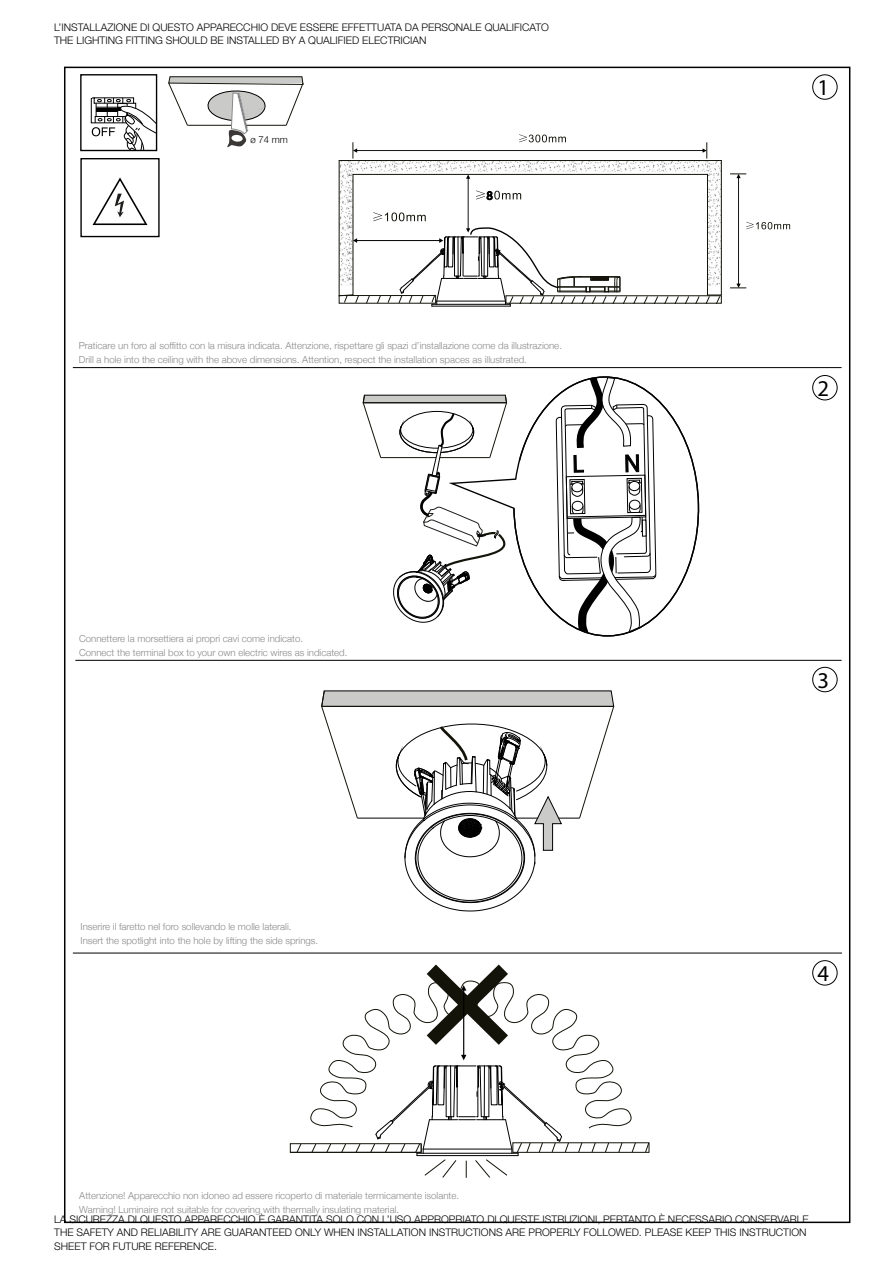
<style>
.page{position:relative;width:893px;height:1263px;background:#fff}
.page>*{position:absolute;margin:0;border:0;box-sizing:border-box;transform-origin:0 0}
.t1{font:300 22.65px "Helvetica Neue LT Pro";color:#000}
.t2{font:300 12.3px "Helvetica Neue LT Pro";color:#000}
.t3{font:300 10.5px/13.5px "Helvetica Neue LT Std";color:#000}
.t4{font:300 9.6px/13.8px "Helvetica Neue";color:#88898b}
.t5{font:300 9.6px "Helvetica Neue";color:#000}
</style>
<div class="page">
<div style="left:80px;top:74px;width:77px;height:77px;border:1px solid #000"></div>
<svg style="left:90px;top:97px;width:67px;height:55px"></svg>
<div style="left:812px;top:75px;width:25px;height:24px;border:1px solid #000;border-radius:50%"></div>
<hr style="left:73px;top:367px;width:769px;height:1px;background:#000">
<hr style="left:75px;top:660px;width:767px;height:1px;background:#000">
<hr style="left:73px;top:953px;width:769px;height:1px;background:#000">
<div style="left:812px;top:667px;width:25px;height:25px;border:1px solid #000;border-radius:50%"></div>
<div style="left:812px;top:375px;width:25px;height:25px;border:1px solid #000;border-radius:50%"></div>
<div style="left:812px;top:960px;width:25px;height:25px;border:1px solid #000;border-radius:50%"></div>
<div style="left:80px;top:158px;width:80px;height:79px;border:1px solid #000"></div>
<svg style="left:93px;top:177px;width:54px;height:48px"></svg>
<svg style="left:168px;top:76px;width:135px;height:72px"></svg>
<svg style="left:338px;top:160px;width:384px;height:137px"></svg>
<svg style="left:352px;top:134px;width:355px;height:25px"></svg>
<div style="left:339px;top:295px;width:97px;height:9px;border:1px solid #13130a"></div>
<svg style="left:644px;top:297px;width:4px;height:5px"></svg>
<svg style="left:675px;top:297px;width:4px;height:5px"></svg>
<svg style="left:706px;top:297px;width:4px;height:5px"></svg>
<svg style="left:730px;top:173px;width:60px;height:115px"></svg>
<svg style="left:310px;top:1009px;width:322px;height:120px"></svg>
<svg style="left:356px;top:1145px;width:4px;height:6px"></svg>
<svg style="left:341px;top:1145px;width:5px;height:6px"></svg>
<svg style="left:327px;top:1145px;width:4px;height:6px"></svg>
<svg style="left:312px;top:1145px;width:4px;height:6px"></svg>
<svg style="left:297px;top:1145px;width:4px;height:6px"></svg>
<div style="left:290px;top:1143px;width:132px;height:10px;border:1px solid #13130a"></div>
<svg style="left:578px;top:1144px;width:4px;height:7px"></svg>
<svg style="left:592px;top:1144px;width:4px;height:7px"></svg>
<svg style="left:605px;top:1144px;width:4px;height:7px"></svg>
<svg style="left:618px;top:1144px;width:4px;height:7px"></svg>
<svg style="left:632px;top:1144px;width:4px;height:7px"></svg>
<div style="left:512px;top:1142px;width:137px;height:11px;border:1px solid #13130a"></div>
<hr style="left:432px;top:306px;width:78px;height:1px;background:#000">
<svg style="left:321px;top:690px;width:293px;height:221px"></svg>
<svg style="left:344px;top:174px;width:283px;height:132px"></svg>
<svg style="left:370px;top:964px;width:199px;height:214px"></svg>
<svg style="left:363px;top:395px;width:82px;height:228px"></svg>
<svg style="left:445px;top:376px;width:255px;height:261px"></svg>
<svg style="left:556px;top:377px;width:100px;height:255px"></svg>
<p class="t3" style="left:54px;top:20px;width:497px">L’INSTALLAZIONE DI QUESTO APPARECCHIO DEVE ESSERE EFFETTUATA DA PERSONALE QUALIFICATO<br>THE LIGHTING FITTING SHOULD BE INSTALLED BY A QUALIFIED ELECTRICIAN</p>
<p class="t5" style="left:250px;top:132px;width:39px">ø 74 mm</p>
<p class="t2" style="left:486px;top:188px;width:8px">8</p>
<p class="t4" style="left:79px;top:338px;width:485px">Praticare un foro al soffitto con la misura indicata. Attenzione, rispettare gli spazi d’installazione come da illustrazione.<br>Drill a hole into the ceiling with the above dimensions. Attention, respect the installation spaces as illustrated.</p>
<h1 class="t1" style="left:818px;top:74px;width:13px">1</h1>
<h1 class="t1" style="left:818px;top:374px;width:13px">2</h1>
<p class="t4" style="left:79px;top:631px;width:270px">Connettere la morsettiera ai propri cavi come indicato.<br>Connect the terminal box to your own electric wires as indicated.</p>
<h1 class="t1" style="left:818px;top:666px;width:13px">3</h1>
<p class="t4" style="left:81px;top:919px;width:239px">Inserire il faretto nel foro sollevando le molle laterali.<br>Insert the spotlight into the hole by lifting the side springs.</p>
<h1 class="t1" style="left:818px;top:960px;width:13px">4</h1>
<p class="t4" style="left:79px;top:1188px;width:381px">Attenzione! Apparecchio non idoneo ad essere ricoperto di materiale termicamente isolante.<br>Warning! Luminaire not suitable for covering with thermally insulating material.</p>
<p class="t3" style="left:54px;top:1212px;width:756px">LA SICUREZZA DI QUESTO APPARECCHIO È GARANTITA SOLO CON L’USO APPROPRIATO DI QUESTE ISTRUZIONI, PERTANTO È NECESSARIO CONSERVARLE<br>THE SAFETY AND RELIABILITY ARE GUARANTEED ONLY WHEN INSTALLATION INSTRUCTIONS ARE PROPERLY FOLLOWED. PLEASE KEEP THIS INSTRUCTION<br>SHEET FOR FUTURE REFERENCE.</p>
</div>
